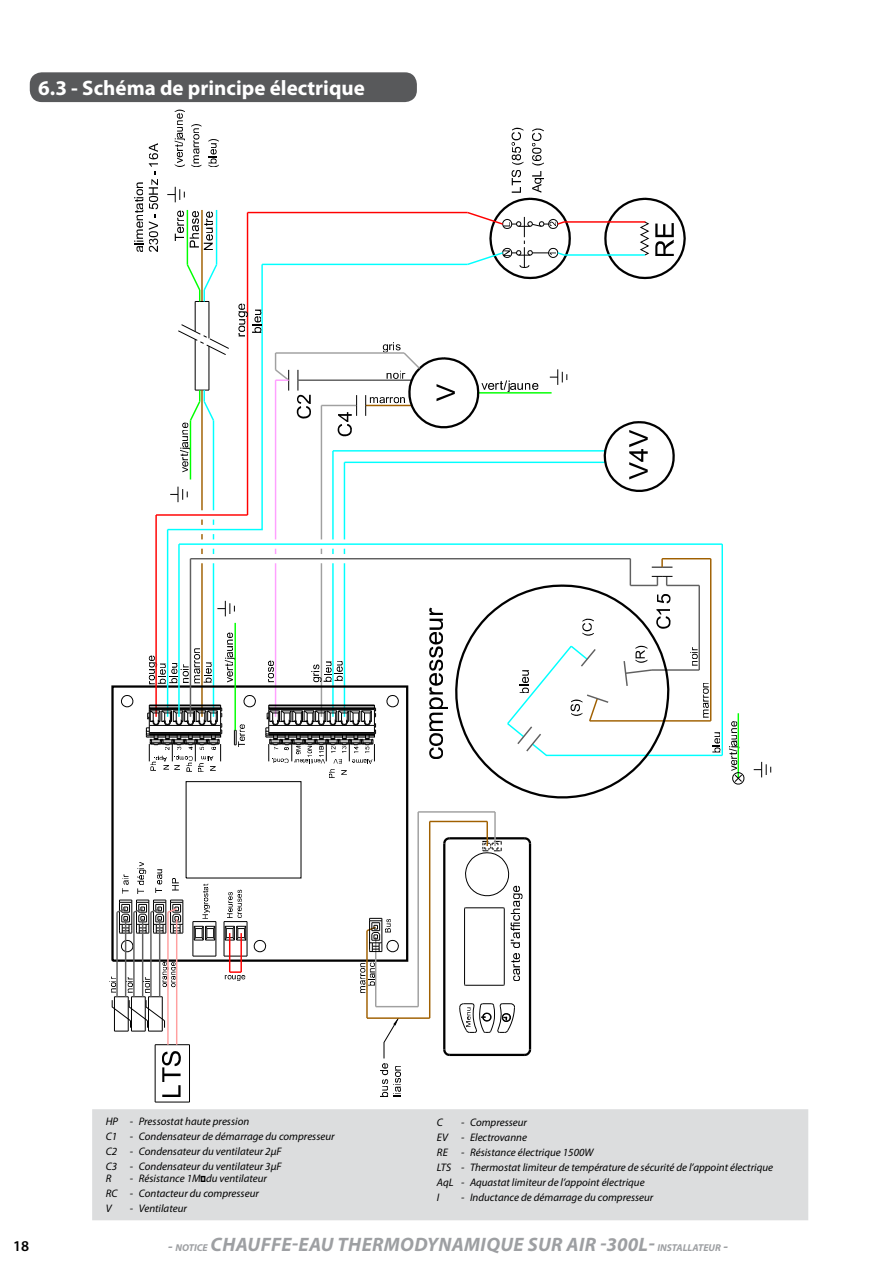
<style>
.page{position:relative;width:893px;height:1263px;background:#fff}
.page>*{position:absolute;margin:0;border:0;box-sizing:border-box;transform-origin:0 0}
.t1{font:700 21px "Myriad Pro";color:#fff}
.t2{font:italic 700 19.5px "Myriad Pro";letter-spacing:.02em;color:#9d9fa2}
.t3{font:600 15px "Myriad Pro";color:#000}
.t4{font:italic 10.95px/15px "Myriad Pro";color:#000}
.s1{font-size:14.25px}
.s2{font-size:9.9px}
</style>
<div class="page">
<div style="left:30px;top:72px;width:387px;height:30px;background:#58595b;border-radius:12px"></div>
<hr style="left:629px;top:559px;width:2px;height:26px;background:#606060">
<hr style="left:666px;top:585px;width:33px;height:1px;background:#606060">
<hr style="left:662px;top:558px;width:48px;height:1px;background:#a06000">
<svg style="left:631px;top:576px;width:41px;height:9px"></svg>
<svg style="left:651px;top:559px;width:21px;height:9px"></svg>
<hr style="left:737px;top:713px;width:2px;height:65px;background:#0f0">
<hr style="left:721px;top:544px;width:2px;height:211px;background:#0ff">
<hr style="left:710px;top:559px;width:1px;height:162px;background:#a06000">
<hr style="left:698px;top:585px;width:2px;height:85px;background:#606060">
<svg style="left:729px;top:721px;width:15px;height:64px"></svg>
<svg style="left:753px;top:762px;width:18px;height:15px"></svg>
<svg style="left:455px;top:583px;width:215px;height:216px"></svg>
<svg style="left:429px;top:608px;width:19px;height:151px"></svg>
<svg style="left:505px;top:644px;width:218px;height:113px"></svg>
<svg style="left:550px;top:369px;width:17px;height:16px"></svg>
<svg style="left:380px;top:1019px;width:21px;height:78px"></svg>
<hr style="left:344px;top:563px;width:1px;height:154px;background:#0ff">
<hr style="left:332px;top:563px;width:1px;height:154px;background:#0ff">
<hr style="left:321px;top:563px;width:1px;height:154px;background:#a0a0a0">
<hr style="left:275px;top:563px;width:1px;height:154px;background:#ffa0ff">
<svg style="left:162px;top:1051px;width:19px;height:46px"></svg>
<hr style="left:155px;top:1102px;width:34px;height:1px;background:#000">
<hr style="left:189px;top:1045px;width:1px;height:57px;background:#000">
<hr style="left:155px;top:1045px;width:1px;height:57px;background:#000">
<hr style="left:155px;top:1044px;width:34px;height:1px;background:#000">
<hr style="left:333px;top:450px;width:272px;height:2px;background:#0ff">
<hr style="left:344px;top:462px;width:261px;height:1px;background:#0ff">
<svg style="left:602px;top:421px;width:73px;height:71px"></svg>
<hr style="left:321px;top:405px;width:35px;height:1px;background:#a0a0a0">
<hr style="left:478px;top:392px;width:73px;height:2px;background:#0f0">
<svg style="left:274px;top:353px;width:16px;height:38px"></svg>
<hr style="left:298px;top:379px;width:113px;height:2px;background:#606060">
<hr style="left:275px;top:352px;width:129px;height:2px;background:#a0a0a0">
<hr style="left:201px;top:563px;width:2px;height:154px;background:#a06000">
<hr style="left:213px;top:563px;width:1px;height:154px;background:#0ff">
<hr style="left:190px;top:558px;width:440px;height:1px;background:#606060">
<hr style="left:179px;top:543px;width:543px;height:2px;background:#0ff">
<svg style="left:134px;top:182px;width:9px;height:70px"></svg>
<svg style="left:149px;top:143px;width:9px;height:109px"></svg>
<svg style="left:208px;top:139px;width:11px;height:28px"></svg>
<svg style="left:174px;top:110px;width:11px;height:57px"></svg>
<svg style="left:191px;top:124px;width:11px;height:43px"></svg>
<svg style="left:175px;top:211px;width:9px;height:30px"></svg>
<svg style="left:190px;top:211px;width:23px;height:39px"></svg>
<svg style="left:167px;top:187px;width:18px;height:15px"></svg>
<hr style="left:216px;top:210px;width:1px;height:55px;background:#0ff">
<hr style="left:201px;top:210px;width:2px;height:91px;background:#a06000">
<hr style="left:187px;top:210px;width:1px;height:55px;background:#0f0">
<svg style="left:604px;top:197px;width:82px;height:83px"></svg>
<hr style="left:247px;top:213px;width:1px;height:302px;background:#f00">
<hr style="left:156px;top:514px;width:91px;height:2px;background:#f00">
<hr style="left:262px;top:264px;width:205px;height:1px;background:#0ff">
<hr style="left:247px;top:212px;width:220px;height:1px;background:#f00">
<hr style="left:564px;top:254px;width:81px;height:2px;background:#0ff">
<svg style="left:466px;top:128px;width:106px;height:152px"></svg>
<hr style="left:564px;top:221px;width:81px;height:2px;background:#f00">
<svg style="left:217px;top:601px;width:18px;height:15px"></svg>
<svg style="left:268px;top:661px;width:6px;height:21px"></svg>
<svg style="left:225px;top:633px;width:9px;height:49px"></svg>
<svg style="left:311px;top:661px;width:32px;height:21px"></svg>
<svg style="left:149px;top:648px;width:63px;height:36px"></svg>
<hr style="left:367px;top:1017px;width:62px;height:2px;background:#a06000">
<hr style="left:376px;top:1006px;width:42px;height:1px;background:#a0a0a0">
<hr style="left:417px;top:812px;width:2px;height:195px;background:#a0a0a0">
<hr style="left:429px;top:821px;width:1px;height:197px;background:#a06000">
<svg style="left:443px;top:1047px;width:9px;height:10px"></svg>
<hr style="left:443px;top:844px;width:2px;height:206px;background:#000">
<hr style="left:449px;top:837px;width:76px;height:2px;background:#000">
<svg style="left:443px;top:837px;width:9px;height:9px"></svg>
<hr style="left:449px;top:1054px;width:76px;height:2px;background:#000">
<svg style="left:522px;top:1047px;width:10px;height:10px"></svg>
<hr style="left:529px;top:844px;width:2px;height:206px;background:#000">
<svg style="left:459px;top:1003px;width:56px;height:30px"></svg>
<hr style="left:429px;top:821px;width:58px;height:1px;background:#a06000">
<hr style="left:418px;top:811px;width:77px;height:2px;background:#a0a0a0">
<hr style="left:486px;top:821px;width:2px;height:25px;background:#a06000">
<hr style="left:494px;top:812px;width:1px;height:34px;background:#a0a0a0">
<svg style="left:464px;top:836px;width:68px;height:150px"></svg>
<svg style="left:253px;top:940px;width:13px;height:12px"></svg>
<svg style="left:386px;top:695px;width:13px;height:12px"></svg>
<svg style="left:121px;top:940px;width:12px;height:12px"></svg>
<div style="left:111px;top:685px;width:297px;height:277px;border:2px solid #000"></div>
<svg style="left:121px;top:695px;width:13px;height:12px"></svg>
<svg style="left:243px;top:695px;width:13px;height:12px"></svg>
<hr style="left:247px;top:922px;width:1px;height:34px;background:#000">
<hr style="left:224px;top:922px;width:1px;height:34px;background:#000">
<svg style="left:224px;top:956px;width:23px;height:1px"></svg>
<hr style="left:192px;top:922px;width:1px;height:34px;background:#000">
<hr style="left:215px;top:922px;width:1px;height:34px;background:#000">
<svg style="left:193px;top:956px;width:23px;height:1px"></svg>
<hr style="left:125px;top:919px;width:1px;height:78px;background:#606060">
<hr style="left:116px;top:912px;width:2px;height:85px;background:#606060">
<hr style="left:142px;top:919px;width:1px;height:78px;background:#606060">
<hr style="left:133px;top:912px;width:2px;height:85px;background:#606060">
<hr style="left:159px;top:919px;width:1px;height:78px;background:#606060">
<svg style="left:109px;top:962px;width:67px;height:70px"></svg>
<hr style="left:150px;top:912px;width:2px;height:85px;background:#606060">
<hr style="left:176px;top:919px;width:1px;height:126px;background:#ffa0a0">
<hr style="left:167px;top:912px;width:2px;height:133px;background:#ffa0a0">
<svg style="left:116px;top:900px;width:67px;height:34px"></svg>
<svg style="left:122px;top:874px;width:7px;height:20px"></svg>
<svg style="left:137px;top:862px;width:9px;height:32px"></svg>
<svg style="left:155px;top:869px;width:7px;height:24px"></svg>
<svg style="left:172px;top:878px;width:7px;height:12px"></svg>
<svg style="left:193px;top:884px;width:23px;height:57px"></svg>
<svg style="left:224px;top:890px;width:23px;height:51px"></svg>
<hr style="left:375px;top:937px;width:1px;height:70px;background:#a0a0a0">
<hr style="left:366px;top:931px;width:2px;height:87px;background:#a06000">
<svg style="left:366px;top:918px;width:33px;height:34px"></svg>
<svg style="left:360px;top:962px;width:15px;height:31px"></svg>
<hr style="left:167px;top:530px;width:1px;height:187px;background:#0ff">
<hr style="left:155px;top:515px;width:2px;height:202px;background:#f00">
<svg style="left:234px;top:724px;width:11px;height:23px"></svg>
<svg style="left:265px;top:704px;width:111px;height:74px"></svg>
<svg style="left:146px;top:705px;width:76px;height:67px"></svg>
<hr style="left:178px;top:544px;width:2px;height:173px;background:#0ff">
<hr style="left:190px;top:559px;width:1px;height:158px;background:#606060">
<svg style="left:166px;top:263px;width:97px;height:276px"></svg>
<hr style="left:275px;top:380px;width:1px;height:159px;background:#ffa0ff">
<hr style="left:321px;top:405px;width:1px;height:134px;background:#a0a0a0">
<hr style="left:332px;top:451px;width:1px;height:88px;background:#0ff">
<hr style="left:344px;top:462px;width:1px;height:77px;background:#0ff">
<hr style="left:234px;top:623px;width:2px;height:107px;background:#0f0">
<svg style="left:337px;top:395px;width:20px;height:41px"></svg>
<svg style="left:297px;top:370px;width:14px;height:49px"></svg>
<svg style="left:365px;top:342px;width:173px;height:87px"></svg>
<hr style="left:240px;top:933px;width:2px;height:39px;background:#f00">
<hr style="left:229px;top:933px;width:1px;height:39px;background:#f00">
<svg style="left:225px;top:971px;width:20px;height:10px"></svg>
<div style="left:93px;top:1110px;width:714px;height:110px;background:#dcddde"></div>
<div style="left:92px;top:1109px;width:716px;height:111px;border:1px solid #dcddde"></div>
<h1 class="t1" style="left:38px;top:80px;width:328px">6.3 - Schéma de principe électrique</h1>
<p class="t4" style="left:106px;top:1114px;width:230px">HP - Pressostat haute pression<br>C1 - Condensateur de démarrage du compresseur C2 - Condensateur du ventilateur 2µF<br>C3 - Condensateur du ventilateur 3µF</p>
<p class="t4" style="left:106px;top:1172px;width:7px">R</p>
<p class="t4" style="left:106px;top:1172px;width:163px;text-indent:24px">- Résistance 1M du ventilateur<br>RC - Contacteur du compresseur<br>V</p>
<p class="t4" style="left:130px;top:1202px;width:59px">- Ventilateur</p>
<p class="t4" style="left:437px;top:1115px;width:338px;text-indent:24px">- Compresseur<br>EV - Electrovanne<br>RE - Résistance électrique 1500W<br>LTS - Thermostat limiteur de température de sécurité de l’appoint électrique<br>AqL - Aquastat limiteur de l’appoint électrique<br>I</p>
<p class="t4" style="left:437px;top:1115px;width:8px">C</p>
<p class="t4" style="left:461px;top:1190px;width:194px">- Inductance de démarrage du compresseur</p>
<h3 class="t3" style="left:13px;top:1240px;width:18px">18</h3>
<h2 class="t2" style="left:168px;top:1237px;width:561px"><span class="s1">-</span> <span class="s2">NOTICE</span> CHAUFFE-EAU THERMODYNAMIQUE SUR AIR -300L- <span class="s2">INSTALLATEUR</span> <span class="s1">-</span></h2>
</div>
